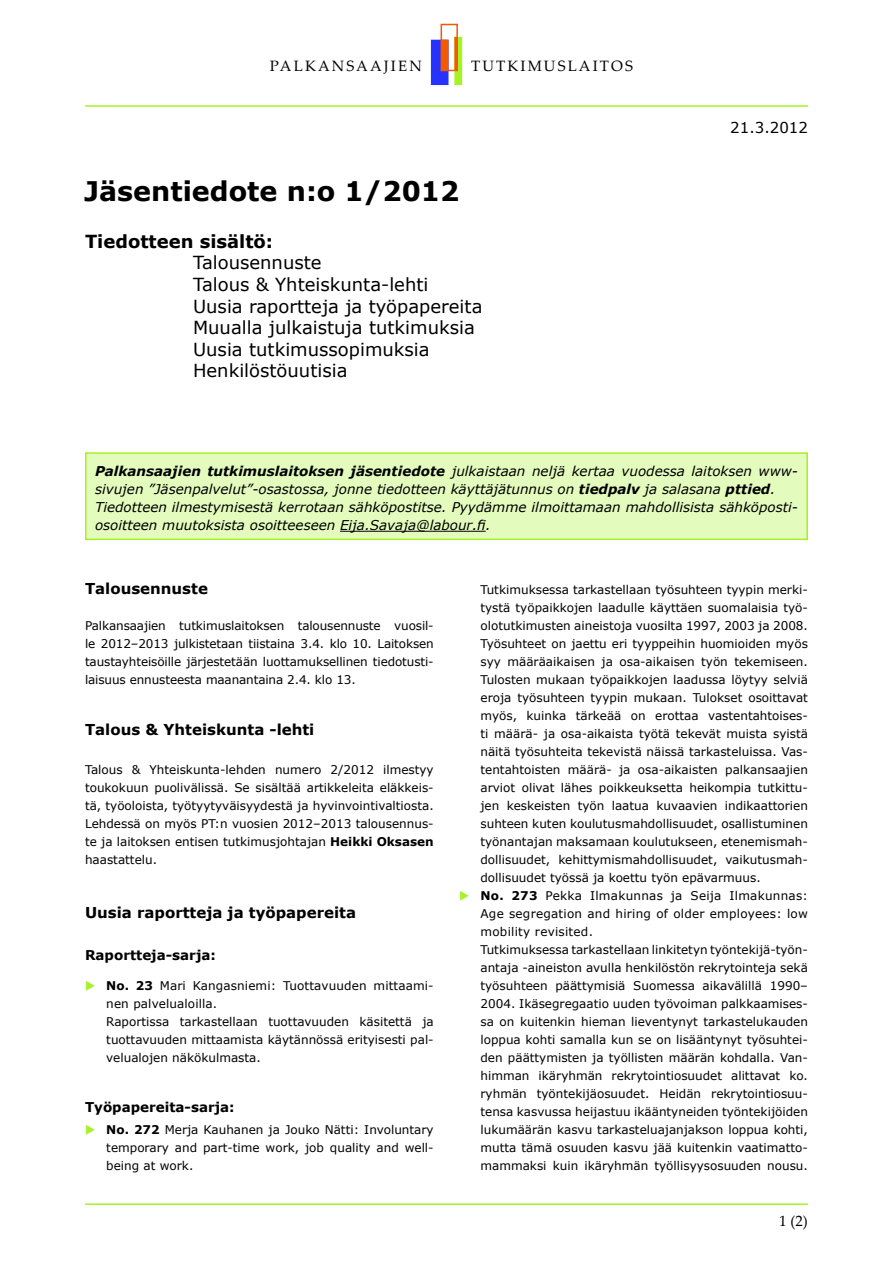
<style>
.page{position:relative;width:893px;height:1263px;background:#fff}
.page>*{position:absolute;margin:0;border:0;box-sizing:border-box;transform-origin:0 0}
.t1{font:700 27px "Verdana";color:#000}
.t2{font:18px/21.6px "Verdana";color:#000}
.t3{font:700 18px "Verdana";color:#000}
.t4{font:700 15px "Verdana";color:#000}
.t5{font:15px "Palatino Linotype";letter-spacing:.14em;color:#000}
.t6{font:15px "Verdana";color:#000}
.t7{font:italic 13.5px/18px "Verdana";color:#000}
.t8{font:700 13.5px "Verdana";color:#000}
.t9{font:12px/18px "Verdana";color:#000;text-align:justify}
.s1{font-weight:700}
</style>
<div class="page">
<hr style="left:85px;top:1203px;width:723px;height:2px;background:#a6f226">
<hr style="left:85px;top:105px;width:723px;height:2px;background:#a6f226">
<div style="left:441px;top:24px;width:17px;height:47px;border:2px solid #f25900"></div>
<div style="left:432px;top:40px;width:16px;height:44px;background:#2633fe"></div>
<div style="left:431px;top:40px;width:17px;height:45px;border:2px solid #2633fe"></div>
<div style="left:455px;top:38px;width:6px;height:46px;background:#a6f226"></div>
<div style="left:454px;top:37px;width:8px;height:48px;border:2px solid #a6f226"></div>
<div style="left:441px;top:40px;width:7px;height:30px;background:#f25900"></div>
<div style="left:454px;top:37px;width:4px;height:34px;border:2px solid #f25900"></div>
<div style="left:86px;top:453px;width:721px;height:86px;background:#e4fbbe"></div>
<hr style="left:340px;top:531px;width:146px;height:1px;background:#000">
<div style="left:85px;top:452px;width:723px;height:88px;border:2px solid #a6f226"></div>
<p class="t5" style="left:270px;top:55px;width:154px">PALKANSAAJIEN</p>
<p class="t5" style="left:471px;top:55px;width:163px">TUTKIMUSLAITOS</p>
<h1 class="t1" style="left:84px;top:172px;width:377px">Jäsentiedote n:o 1/2012</h1>
<h2 class="t3" style="left:85px;top:228px;width:190px">Tiedotteen sisältö:</h2>
<h2 class="t2" style="left:193px;top:252px;width:291px">Talousennuste<br>Talous &amp; Yhteiskunta-lehti<br>Uusia raportteja ja työpapereita<br>Muualla julkaistuja tutkimuksia<br>Uusia tutkimussopimuksia<br>Henkilöstöuutisia</h2>
<p class="t6" style="left:730px;top:118px;width:79px">21.3.2012</p>
<p class="t7" style="left:95px;top:462px;width:704px"><span class="s1">Palkansaajien tutkimuslaitoksen jäsentiedote</span> julkaistaan neljä kertaa vuodessa laitoksen www&shy;sivujen ”Jäsenpalvelut”-osastossa, jonne tiedotteen käyttäjätunnus on <span class="s1">tiedpalv</span> ja salasana <span class="s1">pttied</span>.<br>Tiedotteen ilmestymisestä kerrotaan sähköpostitse. Pyydämme ilmoittamaan mahdollisista sähköposti&shy;osoitteen muutoksista osoitteeseen Eija.Savaja@labour.fi.</p>
<p class="t4" style="left:85px;top:577px;width:124px">Talousennuste</p>
<p class="t9" style="left:85px;top:617px;width:350px">Palkansaajien tutkimuslaitoksen talousennuste vuosil&shy;le 2012–2013 julkistetaan tiistaina 3.4. klo 10. Laitoksen taustayhteisöille järjestetään luottamuksellinen tiedotusti&shy;laisuus ennusteesta maanantaina 2.4. klo 13.</p>
<p class="t4" style="left:85px;top:719px;width:231px">Talous &amp; Yhteiskunta -lehti</p>
<p class="t9" style="left:85px;top:761px;width:350px">Talous &amp; Yhteiskunta-lehden numero 2/2012 ilmestyy toukokuun puolivälissä. Se sisältää artikkeleita eläkkeis&shy;tä, työoloista, työtyytyväisyydestä ja hyvinvointivaltiosta.<br>Lehdessä on myös PT:n vuosien 2012–2013 talousennus&shy;te ja laitoksen entisen tutkimusjohtajan <span class="s1">Heikki Oksasen </span>haastattelu.</p>
<p class="t4" style="left:85px;top:902px;width:273px">Uusia raportteja ja työpapereita</p>
<p class="t8" style="left:85px;top:946px;width:132px">Raportteja-sarja:</p>
<p class="t9" style="left:106px;top:977px;width:329px;text-align:left"><span class="s1">No. 23</span> Mari Kangasniemi: Tuottavuuden mittaami&shy;nen palvelualoilla.<br>Raportissa tarkastellaan tuottavuuden käsitettä ja tuottavuuden mittaamista käytännössä erityisesti pal&shy;velualojen näkökulmasta.</p>
<p class="t8" style="left:85px;top:1097px;width:151px">Työpapereita-sarja:</p>
<p class="t9" style="left:106px;top:1121px;width:329px"><span class="s1">No. 272</span> Merja Kauhanen ja Jouko Nätti: Involuntary temporary and part-time work, job quality and well&shy;being at work.</p>
<p class="t9" style="left:480px;top:581px;width:329px;text-align:left">Tutkimuksessa tarkastellaan työsuhteen tyypin merki&shy;tystä työpaikkojen laadulle käyttäen suomalaisia työ&shy;olotutkimusten aineistoja vuosilta 1997, 2003 ja 2008.<br>Työsuhteet on jaettu eri tyyppeihin huomioiden myös syy määräaikaisen ja osa-aikaisen työn tekemiseen.<br>Tulosten mukaan työpaikkojen laadussa löytyy selviä eroja työsuhteen tyypin mukaan. Tulokset osoittavat myös, kuinka tärkeää on erottaa vastentahtoises&shy;ti määrä- ja osa-aikaista työtä tekevät muista syistä näitä työsuhteita tekevistä näissä tarkasteluissa. Vas&shy;tentahtoisten määrä- ja osa-aikaisten palkansaajien arviot olivat lähes poikkeuksetta heikompia tutkittu&shy;jen keskeisten työn laatua kuvaavien indikaattorien suhteen kuten koulutusmahdollisuudet, osallistuminen työnantajan maksamaan koulutukseen, etenemismah&shy;dollisuudet, kehittymismahdollisuudet, vaikutusmah&shy;dollisuudet työssä ja koettu työn epävarmuus.<br><span class="s1">No. 273</span> Pekka Ilmakunnas ja Seija Ilmakunnas:<br>Age segregation and hiring of older employees: low mobility revisited.<br>Tutkimuksessa tarkastellaan linkitetyn työntekijä-työn&shy;antaja -aineiston avulla henkilöstön rekrytointeja sekä työsuhteen päättymisiä Suomessa aikavälillä 1990– 2004. Ikäsegregaatio uuden työvoiman palkkaamises&shy;sa on kuitenkin hieman lieventynyt tarkastelukauden loppua kohti samalla kun se on lisääntynyt työsuhtei&shy;den päättymisten ja työllisten määrän kohdalla. Van&shy;himman ikäryhmän rekrytointiosuudet alittavat ko. ryhmän työntekijäosuudet. Heidän rekrytointiosuu&shy;tensa kasvussa heijastuu ikääntyneiden työntekijöiden lukumäärän kasvu tarkasteluajanjakson loppua kohti, mutta tämä osuuden kasvu jää kuitenkin vaatimatto&shy;mammaksi kuin ikäryhmän työllisyysosuuden nousu.</p>
<p class="t5" style="left:790px;top:1210px;width:19px">(2)</p>
</div>
